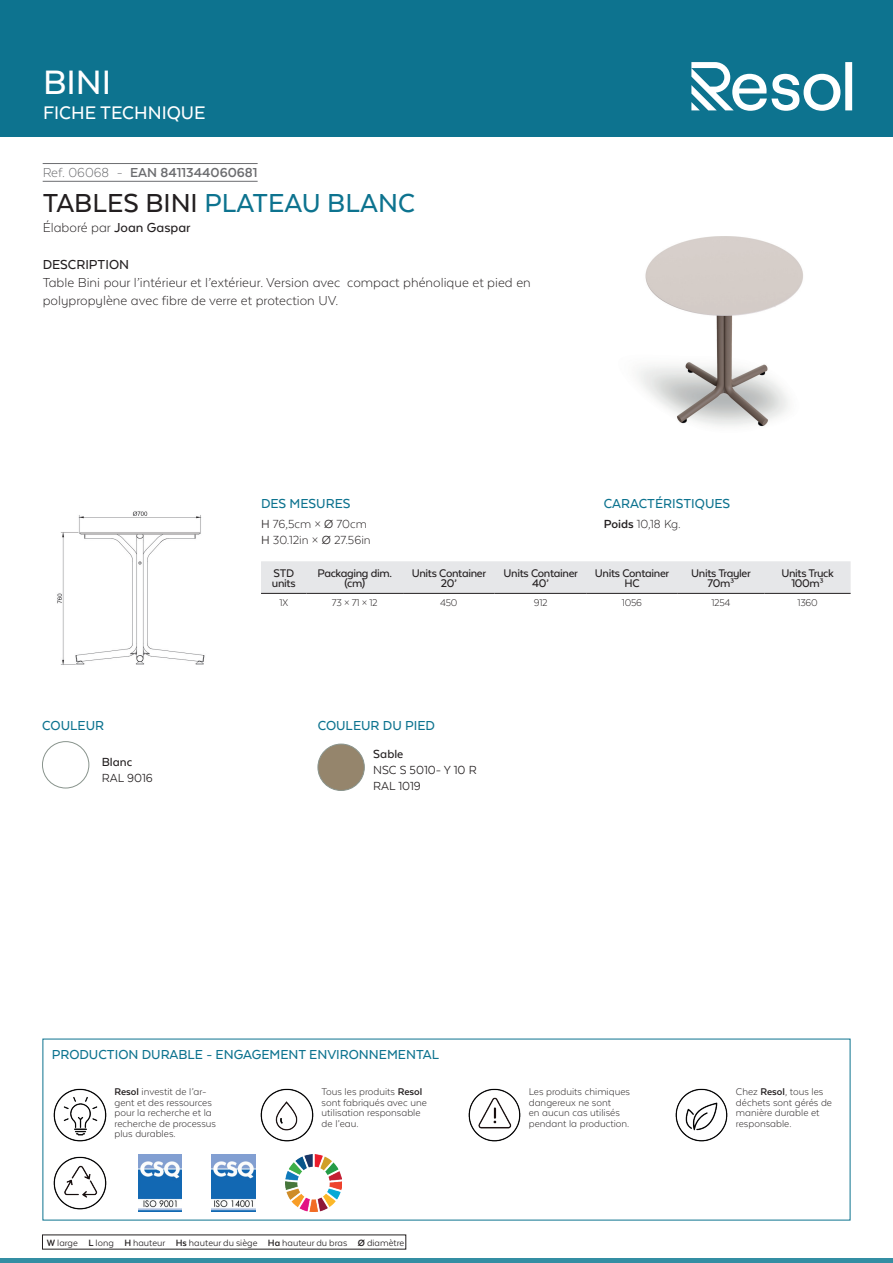
<style>
.page{position:relative;width:893px;height:1263px;background:#fff}
.page>*{position:absolute;margin:0;border:0;box-sizing:border-box;transform-origin:0 0}
.t1{font:500 39px "Texta Alt";color:#fff}
.t2{font:500 30px "Texta Alt";color:#0d738f}
.t3{font:500 21px "Texta Alt";color:#fff}
.t4{font:300 15px/18px "Texta Alt";color:#231f20}
.t5{font:500 15px "Texta Alt";color:#0d738f}
.t6{font:700 15px "Texta Alt";color:#6c6d70}
.t7{font:500 15px "Texta Alt";color:#231f20}
.t8{font:300 13.5px/16.2px "Texta Alt";color:#231f20}
.t9{font:13.5px/16.2px "Texta Alt";color:#231f20}
.t10{font:500 13.5px "Texta Alt";color:#231f20}
.t11{font:500 12.75px/10.5px "Texta Alt";letter-spacing:-.025em;color:#231f20;text-align:center}
.t12{font:300 11.25px/10.5px "Texta Alt";color:#231f20}
.t13{font:10.5px "Texta Alt";color:#231f20}
.s1{font-weight:300}
.s2{color:#231f20}
.s3{font-weight:500}
.s4{font-weight:700}
.s5{font-weight:400}
</style>
<div class="page">
<div style="left:0;top:0;width:893px;height:137px;background:#0d738f"></div>
<hr style="left:0;top:1259px;width:893px;height:4px;background:#348ea3">
<svg style="left:691px;top:62px;width:161px;height:49px"></svg>
<hr style="left:43px;top:163px;width:215px;height:1px;background:#6c6d70">
<hr style="left:43px;top:181px;width:215px;height:1px;background:#6c6d70">
<img style="left:637px;top:236px;width:166px;height:191px">
<img style="left:42px;top:742px;width:47px;height:46px;border-radius:23px">
<div style="left:42px;top:741px;width:47px;height:47px;border:1px solid #89948d;border-radius:50%"></div>
<div style="left:318px;top:744px;width:46px;height:46px;background:#95856c;border-radius:23px"></div>
<div style="left:318px;top:744px;width:46px;height:47px;border:1px solid #89948d;border-radius:50%"></div>
<img style="left:57px;top:511px;width:148px;height:154px">
<div style="left:261px;top:561px;width:590px;height:32px;background:#e6e7e9"></div>
<hr style="left:261px;top:593px;width:46px;height:1px;background:#231f20">
<hr style="left:307px;top:593px;width:96px;height:1px;background:#231f20">
<hr style="left:403px;top:593px;width:92px;height:1px;background:#231f20">
<hr style="left:495px;top:593px;width:92px;height:1px;background:#231f20">
<hr style="left:587px;top:593px;width:90px;height:1px;background:#231f20">
<hr style="left:677px;top:593px;width:88px;height:1px;background:#231f20">
<hr style="left:765px;top:593px;width:86px;height:1px;background:#231f20">
<img style="left:53px;top:1088px;width:54px;height:54px">
<img style="left:260px;top:1088px;width:54px;height:54px">
<img style="left:468px;top:1088px;width:53px;height:54px">
<img style="left:675px;top:1088px;width:53px;height:54px">
<img style="left:53px;top:1156px;width:54px;height:54px">
<img style="left:138px;top:1155px;width:44px;height:56px">
<img style="left:212px;top:1155px;width:43px;height:56px">
<img style="left:285px;top:1155px;width:57px;height:56px">
<h1 class="t1" style="left:43px;top:62px;width:70px">BINI</h1>
<h3 class="t3" style="left:43px;top:102px;width:164px">FICHE TECHNIQUE</h3>
<h3 class="t6" style="left:43px;top:164px;width:216px"><span class="s1">Ref. 06068 -</span> EAN 8411344060681</h3>
<h2 class="t2" style="left:43px;top:188px;width:374px"><span class="s2">TABLES BINI</span> PLATEAU BLANC</h2>
<h3 class="t4" style="left:43px;top:218px;width:149px">Élaboré par <span class="s3">Joan Gaspar</span></h3>
<h3 class="t7" style="left:43px;top:257px;width:88px">DESCRIPTION</h3>
<h3 class="t4" style="left:43px;top:273px;width:490px">Table Bini pour l’intérieur et l’extérieur. Version avec compact phénolique et pied en polypropylène avec fibre de verre et protection UV.</h3>
<h3 class="t5" style="left:42px;top:718px;width:63px">COULEUR</h3>
<p class="t10" style="left:102px;top:755px;width:32px">Blanc</p>
<p class="t9" style="left:102px;top:770px;width:52px">RAL 9016</p>
<h3 class="t5" style="left:604px;top:495px;width:128px">CARACTÉRISTIQUES</h3>
<p class="t8" style="left:604px;top:516px;width:79px"><span class="s4">Poids</span> 10,18 Kg.</p>
<h3 class="t5" style="left:261px;top:495px;width:91px">DES MESURES</h3>
<p class="t8" style="left:261px;top:516px;width:111px"><span class="s5">H</span> 76,5cm × <span class="s5">Ø</span> 70cm<br><span class="s5">H</span> 30.12in × <span class="s5">Ø</span> 27.56in</p>
<p class="t11" style="left:272px;top:568px;width:25px;text-align:left">STD units</p>
<p class="t11" style="left:317px;top:568px;width:76px">Packaging dim. (cm)</p>
<p class="t11" style="left:412px;top:568px;width:76px">Units Container<br>20’</p>
<p class="t11" style="left:504px;top:568px;width:76px">Units Container<br>40’</p>
<p class="t11" style="left:595px;top:568px;width:76px">Units Container<br>HC</p>
<p class="t11" style="left:691px;top:568px;width:61px">Units Trayler<br>70m³</p>
<p class="t11" style="left:781px;top:568px;width:54px">Units Truck<br>100m³</p>
<p class="t12" style="left:279px;top:597px;width:10px">1X</p>
<p class="t12" style="left:332px;top:597px;width:47px">73 × 71 × 12</p>
<p class="t12" style="left:440px;top:597px;width:19px">450</p>
<p class="t12" style="left:534px;top:597px;width:15px">912</p>
<p class="t12" style="left:622px;top:597px;width:22px">1056</p>
<p class="t12" style="left:711px;top:597px;width:21px">1254</p>
<p class="t12" style="left:797px;top:597px;width:22px">1360</p>
<h3 class="t5" style="left:318px;top:718px;width:119px">COULEUR DU PIED</h3>
<p class="t10" style="left:373px;top:746px;width:32px">Sable</p>
<p class="t9" style="left:373px;top:761px;width:105px">NSC S 5010- Y 10 R<br>RAL 1019</p>
<h3 class="t5" style="left:52px;top:1047px;width:389px">PRODUCTION DURABLE - ENGAGEMENT ENVIRONNEMENTAL</h3>
<p class="t12" style="left:114px;top:1086px;width:103px"><span class="s4">Resol</span> investit de l’ar&shy;gent et des ressources pour la recherche et la recherche de processus plus durables.</p>
<p class="t12" style="left:322px;top:1086px;width:107px">Tous les produits <span class="s4">Resol </span>sont fabriqués avec une utilisation responsable de l’eau.</p>
<p class="t12" style="left:529px;top:1086px;width:103px">Les produits chimiques dangereux ne sont<br>en aucun cas utilisés pendant la production.</p>
<p class="t12" style="left:736px;top:1086px;width:98px">Chez <span class="s4">Resol</span>, tous les déchets sont gérés de manière durable et responsable.</p>
<p class="t13" style="left:47px;top:1237px;width:359px"><span class="s4">W</span> large <span class="s4">L</span> long <span class="s4">H</span> hauteur <span class="s4">Hs</span> hauteur du siège <span class="s4">Ha</span> hauteur du bras <span class="s4">Ø</span> diamètre</p>
</div>
